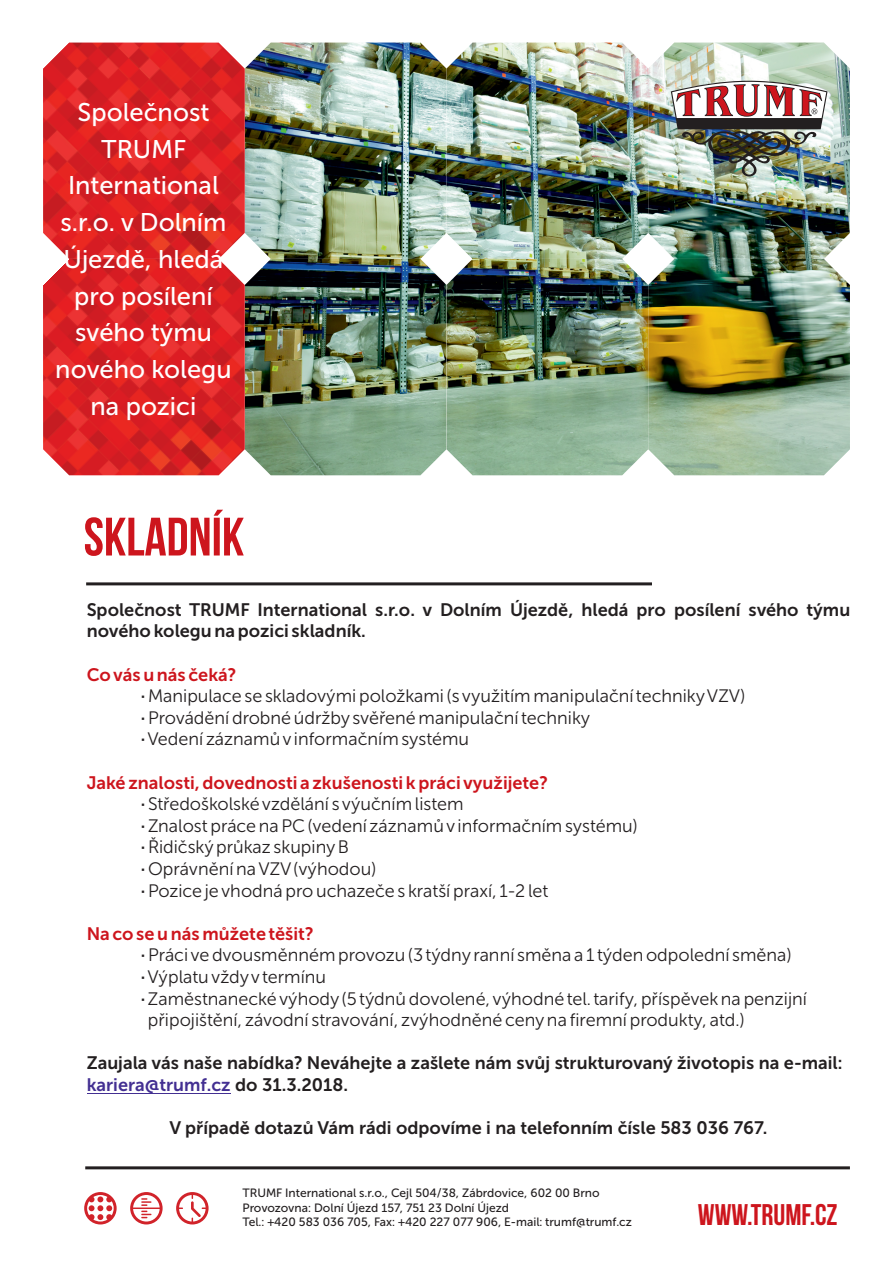
<style>
.page{position:relative;width:893px;height:1263px;background:#fff}
.page>*{position:absolute;margin:0;border:0;box-sizing:border-box;transform-origin:0 0}
.t1{font:700 54px "Bebas Neue";color:#cd151d}
.t2{font:700 29.85px "Bebas Neue";color:#cd151d}
.t3{font:25.5px/36.8px "Museo Sans Cyrl 500";color:#fff;text-align:center}
.t4{font:18px/21.6px "Museo Sans Cyrl 300";color:#231f20}
.t5{font:18px/21.6px "Museo Sans Cyrl 700";color:#231f20}
.t6{font:18px "Museo Sans Cyrl 700";color:#cd151d}
.t7{font:12px/14.4px "Museo Sans Cyrl 500";color:#231f20}
.s1{font-family:"Museo Sans Cyrl 700"}
.s2{color:#432f92}
</style>
<div class="page">
<img style="left:43px;top:43px;width:807px;height:432px">
<img style="left:245px;top:259px;width:403px;height:216px">
<hr style="left:86px;top:582px;width:566px;height:3px;background:#231f20">
<hr style="left:85px;top:1166px;width:765px;height:3px;background:#231f20">
<svg style="left:130px;top:1192px;width:33px;height:32px"></svg>
<svg style="left:84px;top:1192px;width:33px;height:32px"></svg>
<svg style="left:176px;top:1192px;width:33px;height:32px"></svg>
<hr style="left:87px;top:1092px;width:144px;height:1px;background:#432f92">
<img style="left:671px;top:81px;width:157px;height:95px">
<h3 class="t3" style="left:55px;top:96px;width:178px">Společnost<br>TRUMF<br>International s.r.o. v Dolním<br>Újezdě, hledá pro posílení svého týmu nového kolegu na pozici</h3>
<h1 class="t1" style="left:84px;top:515px;width:162px">SKLADNÍK</h1>
<p class="t5" style="left:87px;top:600px;width:765px">Společnost TRUMF International s.r.o. v Dolním Újezdě, hledá pro posílení svého týmu nového kolegu na pozici skladník.</p>
<p class="t6" style="left:87px;top:667px;width:151px">Co vás u nás čeká?</p>
<p class="t4" style="left:141px;top:687px;width:606px"><span class="s1">·</span> Manipulace se skladovými položkami (s využitím manipulační technikyVZV) <span class="s1">·</span> Provádění drobné údržbysvěřené manipulační techniky<br><span class="s1">·</span>Vedení záznamů vinformačním systému</p>
<p class="t6" style="left:87px;top:775px;width:462px">Jaké znalosti, dovednosti a zkušenosti k práci využijete?</p>
<p class="t4" style="left:141px;top:795px;width:498px"><span class="s1">·</span> Středoškolské vzdělání s výučním listem<br><span class="s1">·</span> Znalost práce na PC (vedení záznamů vinformačním systému) <span class="s1">·</span>Řidičskýprůkaz skupinyB<br><span class="s1">·</span> Oprávnění na VZV(výhodou)<br><span class="s1">·</span> Pozice je vhodná pro uchazeče s kratší praxí, 1-2 let</p>
<p class="t6" style="left:87px;top:926px;width:228px">Na co se u nás můžete těšit?</p>
<p class="t4" style="left:141px;top:946px;width:652px"><span class="s1">·</span> Práci ve dvousměnném provozu (3 týdnyranní směna a 1 týden odpolední směna)</p>
<p class="t4" style="left:141px;top:968px;width:187px"><span class="s1">·</span>Výplatu vždyvtermínu</p>
<p class="t4" style="left:141px;top:989px;width:668px"><span class="s1">·</span> Zaměstnanecké výhody(5 týdnů dovolené, výhodné tel. tarify, příspěvek na penzijní</p>
<p class="t4" style="left:148px;top:1011px;width:598px">připojištění, závodní stravování, zvýhodněné cenyna firemní produkty, atd.)</p>
<p class="t5" style="left:87px;top:1054px;width:757px">Zaujala vás naše nabídka? Neváhejte a zašlete nám svůj strukturovaný životopis na e-mail: <span class="s2">kariera@trumf.cz</span> do 31.3.2018.</p>
<p class="t5" style="left:169px;top:1119px;width:599px">V případě dotazů Vám rádi odpovíme i na telefonním čísle 583 036 767.</p>
<p class="t7" style="left:242px;top:1187px;width:391px">TRUMF International s.r.o., Cejl 504/38, Zábrdovice, 602 00 Brno<br>Provozovna: Dolní Újezd 157, 751 23 Dolní Újezd<br>Теl.: +420 583 036 705, Fax: +420 227 077 906, E-mail: trumf@trumf.cz</p>
<h2 class="t2" style="left:698px;top:1202px;width:141px">WWW.TRUMF.CZ</h2>
</div>
